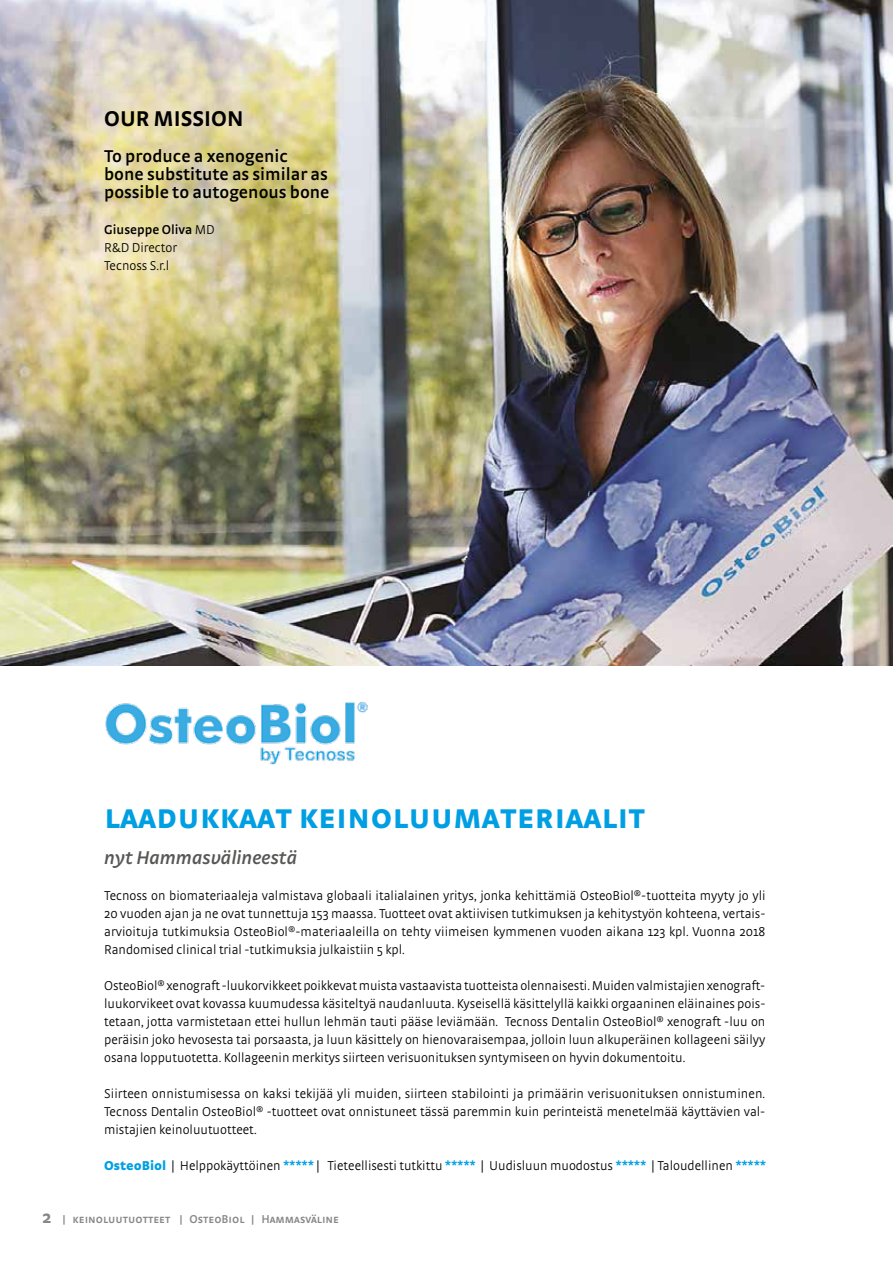
<style>
.page{position:relative;width:893px;height:1263px;background:#fff}
.page>*{position:absolute;margin:0;border:0;box-sizing:border-box;transform-origin:0 0}
.t1{font:700 36px "Strada SC";color:#009fe3}
.t2{font:700 22.5px "Strada";color:#000}
.t3{font:italic 600 19.5px "Strada";color:#575756}
.t4{font:600 18px/18px "Strada";color:#000}
.t5{font:300 13.5px/18px "Strada";color:#000;text-align:justify}
.t6{font:600 12px "Strada SC";color:#878787}
.s1{font-weight:600}
.s2{font-weight:900;color:#009fe3}
.s3{font-weight:600;color:#009fe3}
.s4{font-family:"Strada";font-weight:700;font-size:18px}
</style>
<div class="page">
<img style="left:0;top:0;width:893px;height:665px">
<img style="left:105px;top:701px;width:263px;height:64px">
<h2 class="t2" style="left:104px;top:105px;width:141px">OUR MISSION</h2>
<h3 class="t4" style="left:104px;top:147px;width:227px">To produce a xenogenic bone substitute as similar as possible to autogenous bone</h3>
<p class="t5" style="left:104px;top:220px;width:112px;text-align:left"><span class="s1">Giuseppe Oliva</span> MD<br>R&amp;D Director<br>Tecnoss S.r.l</p>
<h1 class="t1" style="left:104px;top:794px;width:543px">laadukkaat keinoluumateriaalit</h1>
<h3 class="t3" style="left:104px;top:846px;width:194px">nyt Hammasvälineestä</h3>
<p class="t5" style="left:104px;top:886px;width:663px">Tecnoss on biomateriaaleja valmistava globaali italialainen yritys, jonka kehittämiä OsteoBiol®-tuotteita myyty jo yli 20 vuoden ajan ja ne ovat tunnettuja 153 maassa. Tuotteet ovat aktiivisen tutkimuksen ja kehitystyön kohteena, vertais&shy;arvioituja tutkimuksia OsteoBiol®-materiaaleilla on tehty viimeisen kymmenen vuoden aikana 123 kpl. Vuonna 2018<br>Randomised clinical trial -tutkimuksia julkaistiin 5 kpl.</p>
<p class="t5" style="left:104px;top:976px;width:663px">OsteoBiol® xenograft -luukorvikkeet poikkevat muista vastaavista tuotteista olennaisesti. Muiden valmistajien xenograft&shy;luukorvikeet ovat kovassa kuumudessa käsiteltyä naudanluuta. Kyseisellä käsittelyllä kaikki orgaaninen eläinaines pois&shy;tetaan, jotta varmistetaan ettei hullun lehmän tauti pääse leviämään. Tecnoss Dentalin OsteoBiol® xenograft -luu on peräisin joko hevosesta tai porsaasta, ja luun käsittely on hienovaraisempaa, jolloin luun alkuperäinen kollageeni säilyy osana lopputuotetta. Kollageenin merkitys siirteen verisuonituksen syntymiseen on hyvin dokumentoitu.</p>
<p class="t5" style="left:104px;top:1084px;width:663px">Siirteen onnistumisessa on kaksi tekijää yli muiden, siirteen stabilointi ja primäärin verisuonituksen onnistuminen.<br>Tecnoss Dentalin OsteoBiol® -tuotteet ovat onnistuneet tässä paremmin kuin perinteistä menetelmää käyttävien val&shy;mistajien keinoluutuotteet.</p>
<p class="t5" style="left:104px;top:1156px;width:663px"><span class="s2">OsteoBiol</span> | Helppokäyttöinen <span class="s3">*****</span> | Tieteellisesti tutkittu <span class="s3">*****</span> | Uudisluun muodostus <span class="s3">*****</span> | Taloudellinen <span class="s3">*****</span></p>
<p class="t6" style="left:42px;top:1212px;width:298px"><span class="s4">2</span> | keinoluutuotteet | OsteoBiol | Hammasväline</p>
</div>
